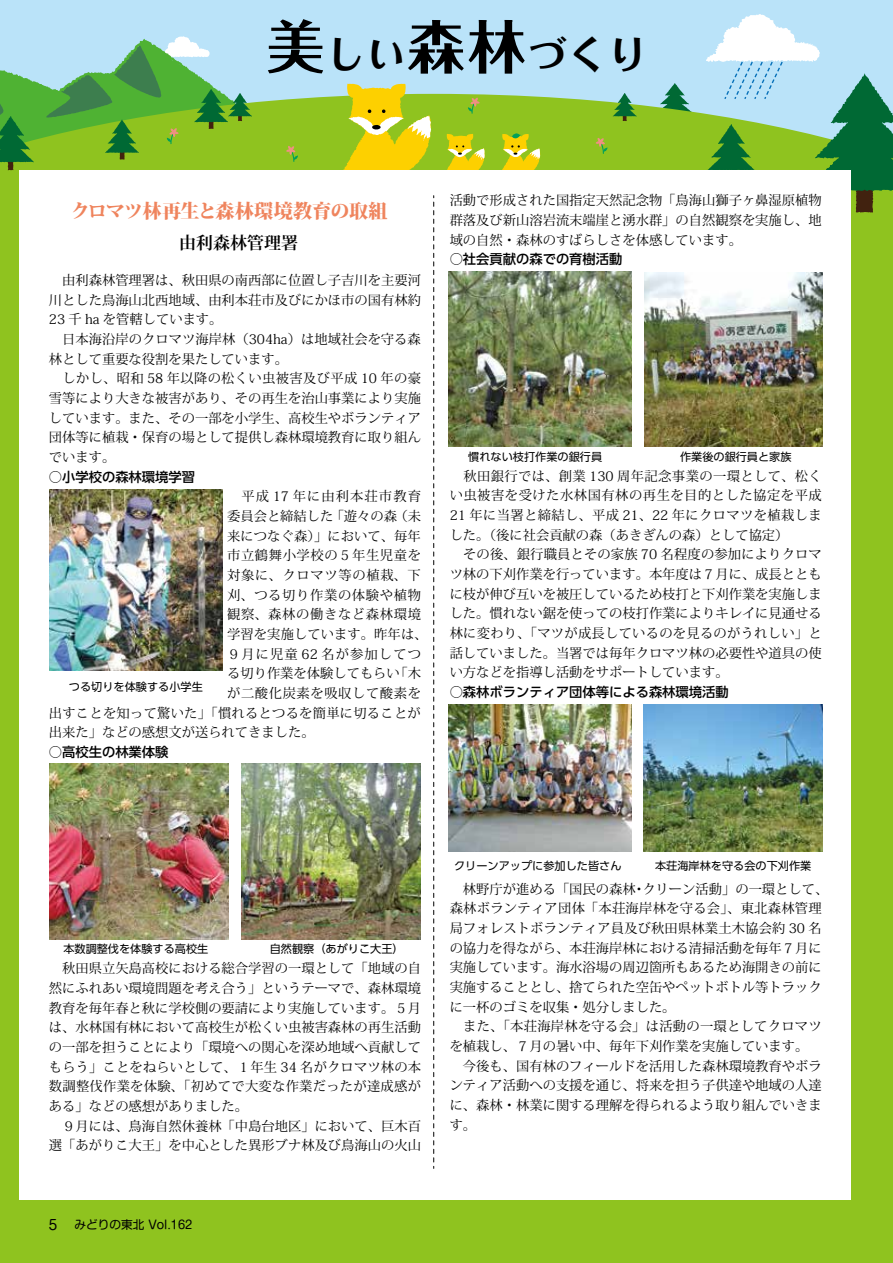
<style>
.page{position:relative;width:893px;height:1263px;background:#bae3f9}
.page>*{position:absolute;margin:0;border:0;box-sizing:border-box;transform-origin:0 0}
.t1{font:700 38.25px "Folk Pro";color:#000}
.t2{font:800 19.2px "Koz Min Pro";letter-spacing:-.025em;color:#ef845d}
.t3{font:700 16.95px "Koz Min Pro";color:#000}
.t4{font:13.8px "Shin M Go Pro";color:#000}
.t5{font:13.35px/19.6px "Koz Min Pro";color:#000}
.t6{font:500 13.35px "UD Shin Go Pro";color:#000}
.t7{font:13.35px/19.6px "Koz Min Pro";letter-spacing:.08em;color:#000;text-align:right}
.t8{font:13.35px "Koz Min Pro";letter-spacing:.045em;color:#000}
.t9{font:13.35px "Koz Min Pro";letter-spacing:.05em;color:#000}
.t10{font:13.35px "Koz Min Pro";letter-spacing:.02em;color:#000}
.t11{font:13.35px "Koz Min Pro";letter-spacing:.055em;color:#000}
.t12{font:11.7px "Shin M Go Pro";color:#000}
.t13{font:11.1px "UD Shin Go Pro";color:#000}
.s1{font-size:57.45px}
</style>
<div class="page">
<div style="left:0;top:160px;width:893px;height:1103px;background:#8fc31f"></div>
<svg style="left:666px;top:83px;width:18px;height:11px"></svg>
<svg style="left:252px;top:94px;width:454px;height:66px;background:#90c430"></svg>
<svg style="left:286px;top:146px;width:12px;height:16px"></svg>
<svg style="left:596px;top:138px;width:11px;height:16px"></svg>
<svg style="left:468px;top:97px;width:12px;height:17px"></svg>
<svg style="left:0;top:36px;width:252px;height:135px"></svg>
<svg style="left:613px;top:93px;width:24px;height:28px"></svg>
<svg style="left:706px;top:14px;width:187px;height:199px"></svg>
<svg style="left:340px;top:83px;width:89px;height:87px;background:#d6d030"></svg>
<svg style="left:443px;top:134px;width:42px;height:36px;background:#d0cd23"></svg>
<svg style="left:499px;top:133px;width:41px;height:37px;background:#cccc25"></svg>
<div style="left:20px;top:170px;width:831px;height:1029px;background:#fff"></div>
<svg style="left:433px;top:196px;width:1px;height:972px"></svg>
<img style="left:50px;top:489px;width:173px;height:182px">
<img style="left:449px;top:271px;width:183px;height:175px">
<img style="left:644px;top:272px;width:179px;height:175px">
<img style="left:449px;top:705px;width:182px;height:147px">
<img style="left:644px;top:705px;width:179px;height:147px">
<img style="left:50px;top:764px;width:179px;height:175px">
<img style="left:242px;top:764px;width:179px;height:175px">
<h1 class="t1" style="left:267px;top:21px;width:381px"><span class="s1">美</span>しい<span class="s1">森林</span>づくり</h1>
<h2 class="t2" style="left:70px;top:196px;width:319px">クロマツ林再生と森林環境教育の取組</h2>
<p class="t3" style="left:179px;top:231px;width:121px">由利森林管理署</p>
<p class="t5" style="left:49px;top:270px;width:374px">　由利森林管理署は、秋田県の南西部に位置し子吉川を主要河川とした鳥海山北西地域、由利本荘市及びにかほ市の国有林約<br>23 千 ha を管轄しています。<br>　日本海沿岸のクロマツ海岸林（304ha）は地域社会を守る森林として重要な役割を果たしています。<br>　しかし、昭和 58 年以降の松くい虫被害及び平成 10 年の豪雪等により大きな被害があり、その再生を治山事業により実施しています。また、その一部を小学生、高校生やボランティア団体等に植栽・保育の場として提供し森林環境教育に取り組んでいます。</p>
<p class="t6" style="left:49px;top:466px;width:148px">○小学校の森林環境学習</p>
<p class="t7" style="left:227px;top:486px;width:195px">　平成 17 年に由利本荘市教育（未</p>
<p class="t5" style="left:227px;top:506px;width:108px">委員会と締結した</p>
<p class="t5" style="left:227px;top:525px;width:195px">来につなぐ森）」において、毎年</p>
<p class="t8" style="left:227px;top:546px;width:195px">市立鶴舞小学校の５年生児童を</p>
<p class="t11" style="left:227px;top:566px;width:195px">対象に、クロマツ等の植栽、下</p>
<p class="t9" style="left:227px;top:585px;width:195px">刈、つる切り作業の体験や植物</p>
<p class="t9" style="left:227px;top:605px;width:195px">観察、森林の働きなど森林環境</p>
<p class="t5" style="left:227px;top:624px;width:202px">学習を実施しています。昨年は、</p>
<p class="t7" style="left:227px;top:643px;width:195px">９月に児童 62 名が参加してつ</p>
<p class="t5" style="left:394px;top:663px;width:28px">「木</p>
<p class="t5" style="left:331px;top:506px;width:68px">「遊々の森</p>
<p class="t5" style="left:227px;top:663px;width:174px">る切り作業を体験してもらい</p>
<p class="t8" style="left:227px;top:684px;width:195px">が二酸化炭素を吸収して酸素を</p>
<p class="t10" style="left:49px;top:703px;width:373px">出すことを知って驚いた」「慣れるとつるを簡単に切ることが</p>
<p class="t5" style="left:49px;top:722px;width:267px">出来た」などの感想文が送られてきました。</p>
<p class="t6" style="left:49px;top:741px;width:121px">○高校生の林業体験</p>
<p class="t13" style="left:69px;top:678px;width:135px">つる切りを体験する小学生</p>
<p class="t5" style="left:450px;top:190px;width:374px;text-align:justify">活動で形成された国指定天然記念物「鳥海山獅子ヶ鼻湿原植物群落及び新山溶岩流末端崖と湧水群」の自然観察を実施し、地域の自然・森林のすばらしさを体感しています。</p>
<p class="t6" style="left:450px;top:248px;width:174px">○社会貢献の森での育樹活動</p>
<p class="t13" style="left:468px;top:448px;width:135px">慣れない枝打作業の銀行員</p>
<p class="t13" style="left:680px;top:448px;width:113px">作業後の銀行員と家族</p>
<p class="t5" style="left:450px;top:465px;width:374px">　秋田銀行では、創業 130 周年記念事業の一環として、松くい虫被害を受けた水林国有林の再生を目的とした協定を平成<br>21 年に当署と締結し、平成 21、22 年にクロマツを植栽しました。（後に社会貢献の森（あきぎんの森）として協定(<br>　その後、銀行職員とその家族 70 名程度の参加によりクロマツ林の下刈作業を行っています。本年度は７月に、成長とともに枝が伸び互いを被圧しているため枝打と下刈作業を実施しました。慣れない鋸を使っての枝打作業によりキレイに見通せる林に変わり、「マツが成長しているのを見るのがうれしい」と話していました。当署では毎年クロマツ林の必要性や道具の使い方などを指導し活動をサポートしています。</p>
<p class="t6" style="left:450px;top:681px;width:281px">○森林ボランティア団体等による森林環境活動</p>
<p class="t13" style="left:63px;top:940px;width:147px">本数調整伐を体験する高校生</p>
<p class="t13" style="left:270px;top:940px;width:135px">自然観察（あがりこ大王(</p>
<p class="t5" style="left:49px;top:958px;width:374px">　秋田県立矢島高校における総合学習の一環として「地域の自然にふれあい環境問題を考え合う」というテーマで、森林環境教育を毎年春と秋に学校側の要請により実施しています。５月は、水林国有林において高校生が松くい虫被害森林の再生活動の一部を担うことにより「環境への関心を深め地域へ貢献してもらう」ことをねらいとして、１年生 34 名がクロマツ林の本数調整伐作業を体験、「初めてで大変な作業だったが達成感がある」などの感想がありました。<br>　９月には、鳥海自然休養林「中島台地区」において、巨木百選「あがりこ大王」を中心とした異形ブナ林及び鳥海山の火山</p>
<p class="t4" style="left:49px;top:1213px;width:10px">5</p>
<p class="t12" style="left:74px;top:1215px;width:120px">みどりの東北 Vol.162</p>
<p class="t13" style="left:454px;top:857px;width:169px">クリーンアップに参加した皆さん</p>
<p class="t13" style="left:655px;top:857px;width:158px">本荘海岸林を守る会の下刈作業</p>
<p class="t5" style="left:642px;top:878px;width:188px">クリーン活動」の一環として、</p>
<p class="t5" style="left:450px;top:878px;width:374px">　林野庁が進める「国民の森林<br>森林ボランティア団体「本荘海岸林を守る会」、東北森林管理局フォレストボランティア員及び秋田県林業土木協会約 30 名の協力を得ながら、本荘海岸林における清掃活動を毎年７月に実施しています。海水浴場の周辺箇所もあるため海開きの前に実施することとし、捨てられた空缶やペットボトル等トラックに一杯のゴミを収集・処分しました。<br>　また、「本荘海岸林を守る会」は活動の一環としてクロマツを植栽し、７月の暑い中、毎年下刈作業を実施しています。　今後も、国有林のフィールドを活用した森林環境教育やボランティア活動への支援を通じ、将来を担う子供達や地域の人達に、森林・林業に関する理解を得られるよう取り組んでいきます。</p>
<p class="t5" style="left:632px;top:878px;width:15px">・</p>
</div>
